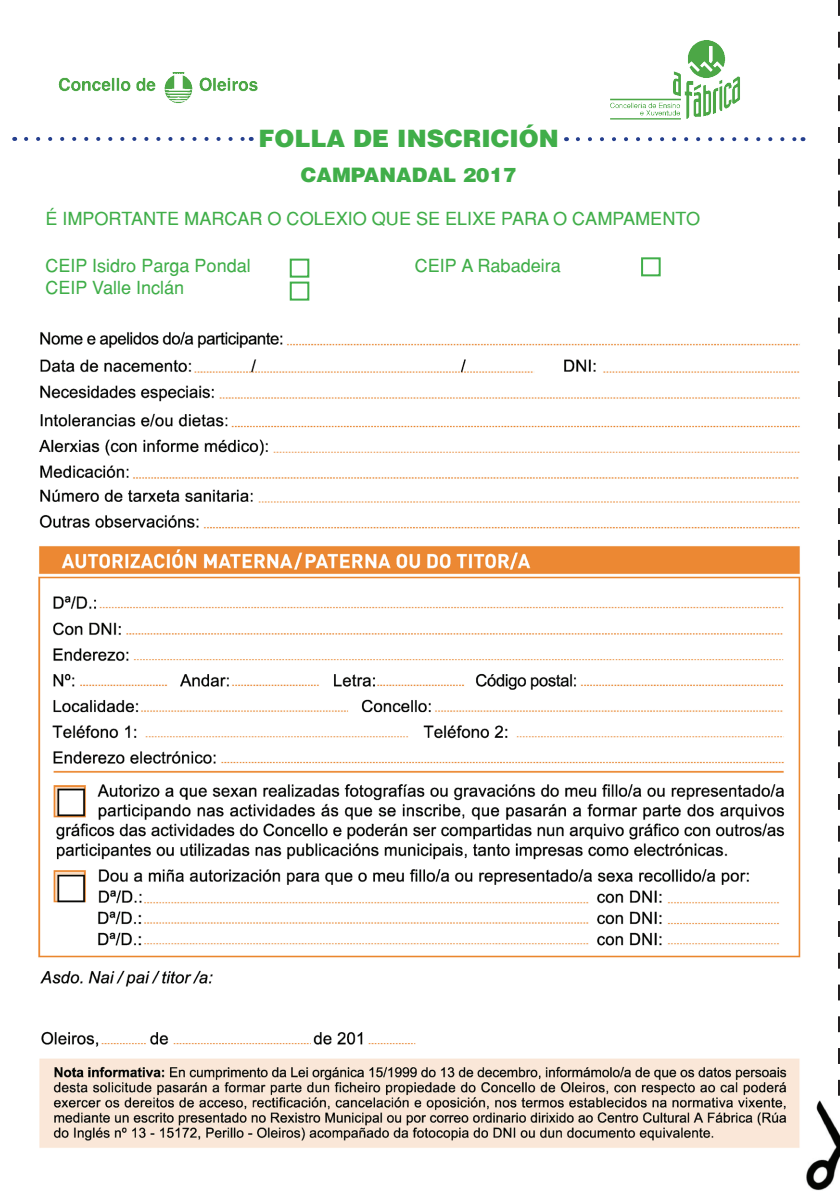
<style>
.page{position:relative;width:840px;height:1191px;background:#fff}
.page>*{position:absolute;margin:0;border:0;box-sizing:border-box;transform-origin:0 0}
.t1{font:900 24px "Helvetica";color:#40ae49}
.t2{font:900 20px "Helvetica";color:#40ae49}
.t3{font:18px/21.6px "Helvetica";color:#40ae49}
</style>
<div class="page">
<img style="left:58px;top:72px;width:200px;height:32px">
<img style="left:610px;top:40px;width:130px;height:80px">
<div style="left:289px;top:259px;width:20px;height:19px;background:#fff;border:2px solid #40ae49"></div>
<div style="left:289px;top:281px;width:20px;height:19px;background:#fff;border:2px solid #40ae49"></div>
<div style="left:640px;top:257px;width:20px;height:19px;background:#fff;border:2px solid #40ae49"></div>
<svg style="left:26px;top:137px;width:225px;height:4px"></svg>
<svg style="left:577px;top:137px;width:219px;height:4px"></svg>
<svg style="left:838px;top:0;width:1px;height:1096px"></svg>
<img style="left:806px;top:1100px;width:33px;height:91px">
<hr style="left:837px;top:1100px;width:2px;height:30px;background:#fff">
<img style="left:38px;top:331px;width:763px;height:817px">
<h1 class="t1" style="left:258px;top:123px;width:302px">FOLLA DE INSCRICIÓN</h1>
<p class="t2" style="left:301px;top:162px;width:217px">CAMPANADAL 2017</p>
<p class="t3" style="left:45px;top:208px;width:656px">É IMPORTANTE MARCAR O COLEXIO QUE SE ELIXE PARA O CAMPAMENTO</p>
<p class="t3" style="left:45px;top:255px;width:207px">CEIP Isidro Parga Pondal<br>CEIP Valle Inclán</p>
<p class="t3" style="left:414px;top:255px;width:148px">CEIP A Rabadeira</p>
</div>
